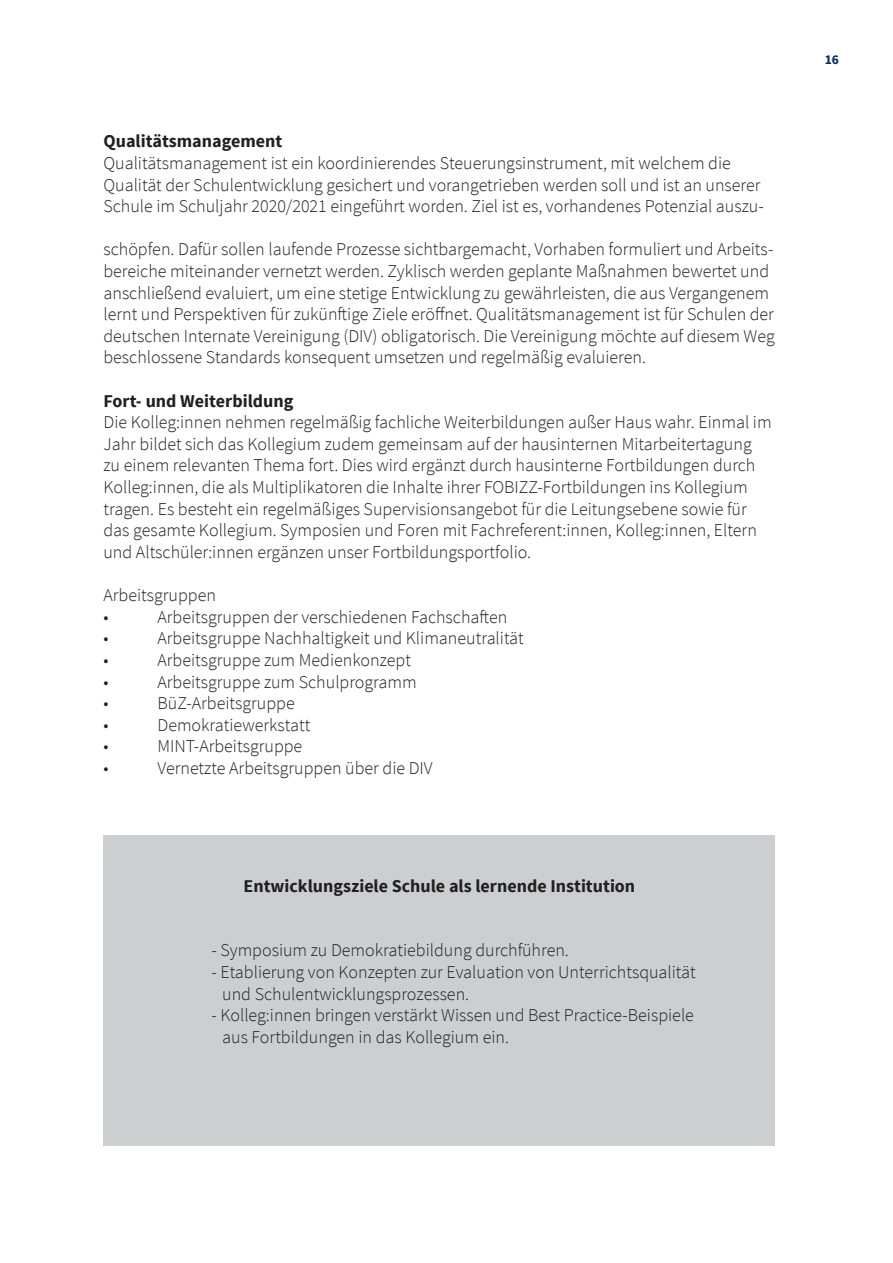
<style>
.page{position:relative;width:893px;height:1263px;background:#fff}
.page>*{position:absolute;margin:0;border:0;box-sizing:border-box;transform-origin:0 0}
.t1{font:300 18px/21.6px "Source Sans Pro";color:#231f20}
.t2{font:700 18px "Source Sans Pro";color:#231f20}
.t3{font:700 13.5px "Source Sans Pro";color:#002c5d}
</style>
<div class="page">
<div style="left:103px;top:835px;width:672px;height:310px;background:#cccfd0"></div>
<p class="t2" style="left:103px;top:130px;width:180px">Qualitätsmanagement</p>
<p class="t1" style="left:103px;top:152px;width:662px">Qualitätsmanagement ist ein koordinierendes Steuerungsinstrument, mit welchem die<br>Qualität der Schulentwicklung gesichert und vorangetrieben werden soll und ist an unserer<br>Schule im Schuljahr 2020/2021 eingeführt worden. Ziel ist es, vorhandenes Potenzial auszu-</p>
<p class="t1" style="left:103px;top:239px;width:673px">schöpfen. Dafür sollen laufende Prozesse sichtbargemacht, Vorhaben formuliert und Arbeits&shy;bereiche miteinander vernetzt werden. Zyklisch werden geplante Maßnahmen bewertet und anschließend evaluiert, um eine stetige Entwicklung zu gewährleisten, die aus Vergangenem lernt und Perspektiven für zukünftige Ziele eröffnet. Qualitätsmanagement ist für Schulen der deutschen Internate Vereinigung (DIV) obligatorisch. Die Vereinigung möchte auf diesem Weg beschlossene Standards konsequent umsetzen und regelmäßig evaluieren.</p>
<p class="t2" style="left:103px;top:389px;width:191px">Fort- und Weiterbildung</p>
<p class="t1" style="left:103px;top:412px;width:670px">Die Kolleg:innen nehmen regelmäßig fachliche Weiterbildungen außer Haus wahr. Einmal im Jahr bildet sich das Kollegium zudem gemeinsam auf der hausinternen Mitarbeitertagung zu einem relevanten Thema fort. Dies wird ergänzt durch hausinterne Fortbildungen durch Kolleg:innen, die als Multiplikatoren die Inhalte ihrer FOBIZZ-Fortbildungen ins Kollegium tragen. Es besteht ein regelmäßiges Supervisionsangebot für die Leitungsebene sowie für das gesamte Kollegium. Symposien und Foren mit Fachreferent:innen, Kolleg:innen, Eltern und Altschüler:innen ergänzen unser Fortbildungsportfolio.</p>
<p class="t1" style="left:103px;top:584px;width:114px">Arbeitsgruppen</p>
<p class="t1" style="left:103px;top:606px;width:7px">•</p>
<p class="t1" style="left:157px;top:606px;width:351px">Arbeitsgruppen der verschiedenen Fachschaften</p>
<p class="t1" style="left:103px;top:628px;width:7px">•</p>
<p class="t1" style="left:157px;top:628px;width:368px">Arbeitsgruppe Nachhaltigkeit und Klimaneutralität</p>
<p class="t1" style="left:103px;top:649px;width:7px">•</p>
<p class="t1" style="left:157px;top:649px;width:255px">Arbeitsgruppe zum Medienkonzept</p>
<p class="t1" style="left:103px;top:671px;width:7px">•</p>
<p class="t1" style="left:157px;top:671px;width:261px">Arbeitsgruppe zum Schulprogramm</p>
<p class="t1" style="left:103px;top:692px;width:7px">•</p>
<p class="t1" style="left:157px;top:692px;width:139px">BüZ-Arbeitsgruppe</p>
<p class="t1" style="left:103px;top:714px;width:7px">•</p>
<p class="t1" style="left:157px;top:714px;width:154px">Demokratiewerkstatt</p>
<p class="t1" style="left:103px;top:736px;width:7px">•</p>
<p class="t1" style="left:157px;top:736px;width:146px">MINT-Arbeitsgruppe</p>
<p class="t1" style="left:103px;top:757px;width:7px">•</p>
<p class="t1" style="left:157px;top:757px;width:277px">Vernetzte Arbeitsgruppen über die DIV</p>
<p class="t2" style="left:244px;top:874px;width:393px">Entwicklungsziele Schule als lernende Institution</p>
<p class="t1" style="left:211px;top:940px;width:359px">- Symposium zu Demokratiebildung durchführen.</p>
<p class="t1" style="left:222px;top:961px;width:475px;text-indent:-11px">- Etablierung von Konzepten zur Evaluation von Unterrichtsqualität und Schulentwicklungsprozessen.</p>
<p class="t1" style="left:222px;top:1004px;width:473px;text-indent:-11px">- Kolleg:innen bringen verstärkt Wissen und Best Practice-Beispiele aus Fortbildungen in das Kollegium ein.</p>
<p class="t3" style="left:825px;top:51px;width:16px">16</p>
</div>
